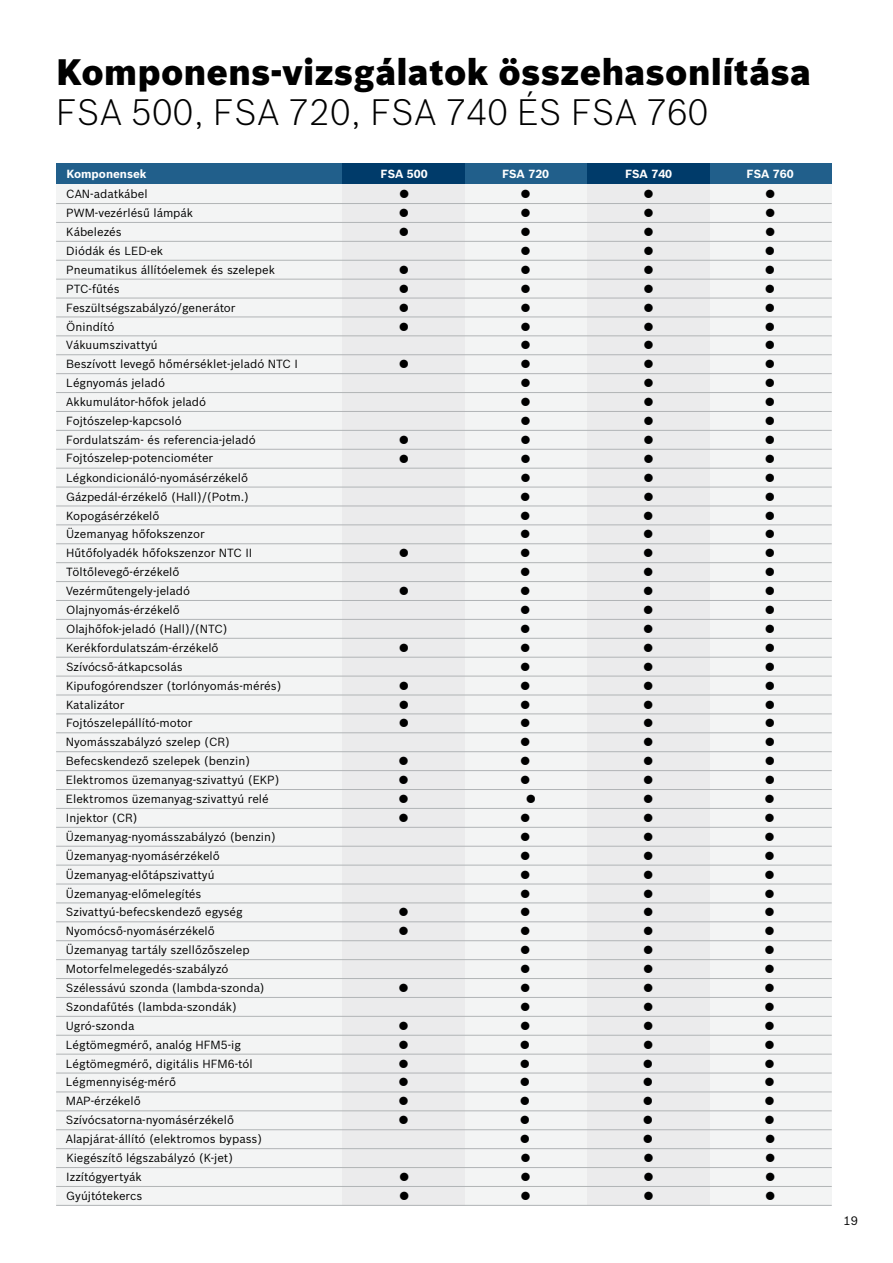
<style>
.page{position:relative;width:893px;height:1263px;background:#fff}
.page>*{position:absolute;margin:0;border:0;box-sizing:border-box;transform-origin:0 0}
.t1{font:900 36px "Bosch Sans";letter-spacing:.01em;color:#000}
.t2{font:300 36px "Bosch Sans";letter-spacing:.01em;color:#000}
.t3{font:12px "Bosch Sans";color:#000}
.t4{font:11.55px/18.9px "Bosch Sans";color:#000}
.t5{font:700 11.55px "Bosch Sans";color:#fff}
</style>
<div class="page">
<div style="left:56px;top:184px;width:776px;height:1021px;background:#f3f4f4"></div>
<div style="left:56px;top:163px;width:776px;height:21px;background:#215f8b"></div>
<div style="left:342px;top:184px;width:122px;height:1021px;background:#ebebec"></div>
<div style="left:342px;top:163px;width:122px;height:21px;background:#003b6a"></div>
<div style="left:587px;top:163px;width:122px;height:21px;background:#003b6a"></div>
<div style="left:587px;top:184px;width:122px;height:1021px;background:#ebebec"></div>
<hr style="left:56px;top:203px;width:776px;height:1px;background:#b1b4b6">
<hr style="left:56px;top:222px;width:776px;height:1px;background:#b1b4b6">
<hr style="left:56px;top:241px;width:776px;height:1px;background:#b1b4b6">
<hr style="left:56px;top:260px;width:776px;height:1px;background:#b1b4b6">
<hr style="left:56px;top:279px;width:776px;height:1px;background:#b1b4b6">
<hr style="left:56px;top:298px;width:776px;height:1px;background:#b1b4b6">
<hr style="left:56px;top:317px;width:776px;height:1px;background:#b1b4b6">
<hr style="left:56px;top:335px;width:776px;height:1px;background:#b1b4b6">
<hr style="left:56px;top:354px;width:776px;height:1px;background:#b1b4b6">
<hr style="left:56px;top:373px;width:776px;height:1px;background:#b1b4b6">
<hr style="left:56px;top:392px;width:776px;height:1px;background:#b1b4b6">
<hr style="left:56px;top:411px;width:776px;height:1px;background:#b1b4b6">
<hr style="left:56px;top:430px;width:776px;height:1px;background:#b1b4b6">
<hr style="left:56px;top:449px;width:776px;height:1px;background:#b1b4b6">
<hr style="left:56px;top:468px;width:776px;height:1px;background:#b1b4b6">
<hr style="left:56px;top:487px;width:776px;height:1px;background:#b1b4b6">
<hr style="left:56px;top:506px;width:776px;height:1px;background:#b1b4b6">
<hr style="left:56px;top:524px;width:776px;height:1px;background:#b1b4b6">
<hr style="left:56px;top:543px;width:776px;height:1px;background:#b1b4b6">
<hr style="left:56px;top:562px;width:776px;height:1px;background:#b1b4b6">
<hr style="left:56px;top:581px;width:776px;height:1px;background:#b1b4b6">
<hr style="left:56px;top:600px;width:776px;height:1px;background:#b1b4b6">
<hr style="left:56px;top:619px;width:776px;height:1px;background:#b1b4b6">
<hr style="left:56px;top:638px;width:776px;height:1px;background:#b1b4b6">
<hr style="left:56px;top:657px;width:776px;height:1px;background:#b1b4b6">
<hr style="left:56px;top:676px;width:776px;height:1px;background:#b1b4b6">
<hr style="left:56px;top:695px;width:776px;height:1px;background:#b1b4b6">
<hr style="left:56px;top:713px;width:776px;height:1px;background:#b1b4b6">
<hr style="left:56px;top:732px;width:776px;height:1px;background:#b1b4b6">
<hr style="left:56px;top:751px;width:776px;height:1px;background:#b1b4b6">
<hr style="left:56px;top:770px;width:776px;height:1px;background:#b1b4b6">
<hr style="left:56px;top:789px;width:776px;height:1px;background:#b1b4b6">
<hr style="left:56px;top:808px;width:776px;height:1px;background:#b1b4b6">
<hr style="left:56px;top:827px;width:776px;height:1px;background:#b1b4b6">
<hr style="left:56px;top:846px;width:776px;height:1px;background:#b1b4b6">
<hr style="left:56px;top:865px;width:776px;height:1px;background:#b1b4b6">
<hr style="left:56px;top:884px;width:776px;height:1px;background:#b1b4b6">
<hr style="left:56px;top:902px;width:776px;height:1px;background:#b1b4b6">
<hr style="left:56px;top:921px;width:776px;height:1px;background:#b1b4b6">
<hr style="left:56px;top:940px;width:776px;height:1px;background:#b1b4b6">
<hr style="left:56px;top:959px;width:776px;height:1px;background:#b1b4b6">
<hr style="left:56px;top:978px;width:776px;height:1px;background:#b1b4b6">
<hr style="left:56px;top:997px;width:776px;height:1px;background:#b1b4b6">
<hr style="left:56px;top:1016px;width:776px;height:1px;background:#b1b4b6">
<hr style="left:56px;top:1035px;width:776px;height:1px;background:#b1b4b6">
<hr style="left:56px;top:1054px;width:776px;height:1px;background:#b1b4b6">
<hr style="left:56px;top:1073px;width:776px;height:1px;background:#b1b4b6">
<hr style="left:56px;top:1091px;width:776px;height:1px;background:#b1b4b6">
<hr style="left:56px;top:1110px;width:776px;height:1px;background:#b1b4b6">
<hr style="left:56px;top:1129px;width:776px;height:1px;background:#b1b4b6">
<hr style="left:56px;top:1148px;width:776px;height:1px;background:#b1b4b6">
<hr style="left:56px;top:1167px;width:776px;height:1px;background:#b1b4b6">
<hr style="left:56px;top:1186px;width:776px;height:1px;background:#b1b4b6">
<hr style="left:56px;top:1205px;width:776px;height:1px;background:#b1b4b6">
<h1 class="t1" style="left:56px;top:49px;width:756px">Komponens-vizsgálatok összehasonlítása</h1>
<h1 class="t2" style="left:56px;top:90px;width:654px">FSA 500, FSA 720, FSA 740 ÉS FSA 760</h1>
<p class="t5" style="left:66px;top:166px;width:82px">Komponensek</p>
<p class="t5" style="left:381px;top:166px;width:49px">FSA 500</p>
<p class="t5" style="left:502px;top:166px;width:49px">FSA 720</p>
<p class="t5" style="left:625px;top:166px;width:49px">FSA 740</p>
<p class="t5" style="left:747px;top:166px;width:49px">FSA 760</p>
<p class="t4" style="left:66px;top:185px;width:233px">CAN-adatkábel<br>PWM-vezérlésű lámpák<br>Kábelezés<br>Diódák és LED-ek<br>Pneumatikus állítóelemek és szelepek<br>PTC-fűtés<br>Feszültségszabályzó/generátor<br>Önindító<br>Vákuumszivattyú<br>Beszívott levegő hőmérséklet-jeladó NTC I<br>Légnyomás jeladó<br>Akkumulátor-hőfok jeladó<br>Fojtószelep-kapcsoló<br>Fordulatszám- és referencia-jeladó<br>Fojtószelep-potenciométer</p>
<p class="t4" style="left:66px;top:468px;width:217px">Légkondicionáló-nyomásérzékelő<br>Gázpedál-érzékelő (Hall)/(Potm.)<br>Kopogásérzékelő<br>Üzemanyag hőfokszenzor<br>Hűtőfolyadék hőfokszenzor NTC II<br>Töltőlevegő-érzékelő<br>Vezérműtengely-jeladó<br>Olajnyomás-érzékelő<br>Olajhőfok-jeladó (Hall)/(NTC)<br>Kerékfordulatszám-érzékelő<br>Szívócső-átkapcsolás<br>Kipufogórendszer (torlónyomás-mérés)<br>Katalizátor<br>Fojtószelepállító-motor<br>Nyomásszabályzó szelep (CR)<br>Befecskendező szelepek (benzin)<br>Elektromos üzemanyag-szivattyú (EKP)<br>Elektromos üzemanyag-szivattyú relé<br>Injektor (CR)<br>Üzemanyag-nyomásszabályzó (benzin)<br>Üzemanyag-nyomásérzékelő<br>Üzemanyag-előtápszivattyú<br>Üzemanyag-előmelegítés<br>Szivattyú-befecskendező egység<br>Nyomócső-nyomásérzékelő<br>Üzemanyag tartály szellőzőszelep<br>Motorfelmelegedés-szabályzó<br>Szélessávú szonda (lambda-szonda)<br>Szondafűtés (lambda-szondák)<br>Ugró-szonda<br>Légtömegmérő, analóg HFM5-ig<br>Légtömegmérő, digitális HFM6-tól<br>Légmennyiség-mérő<br>MAP-érzékelő<br>Szívócsatorna-nyomásérzékelő<br>Alapjárat-állító (elektromos bypass)<br>Kiegészítő légszabályzó (K-jet)<br>Izzítógyertyák<br>Gyújtótekercs</p>
<p class="t3" style="left:843px;top:1213px;width:16px">19</p>
</div>
